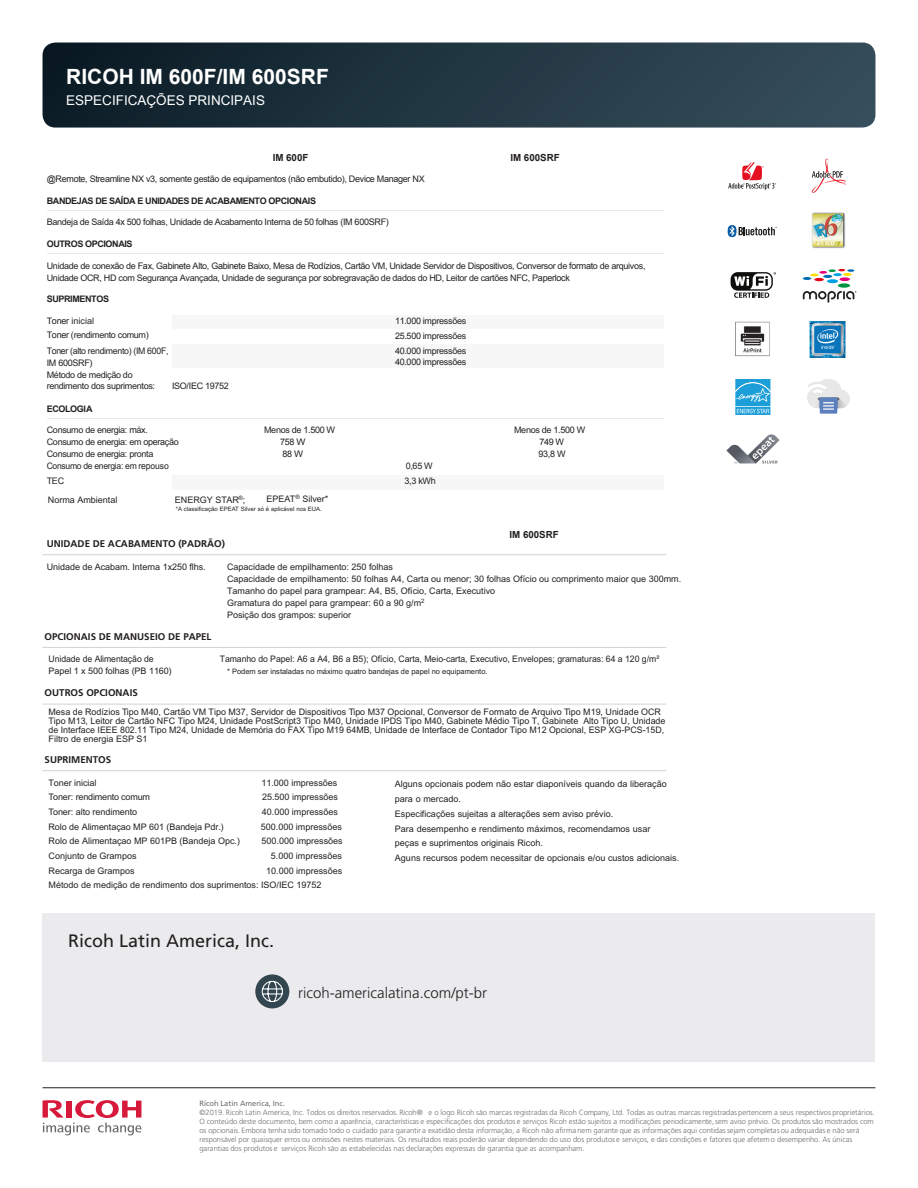
<style>
.page{position:relative;width:918px;height:1188px;background:#fff}
.page>*{position:absolute;margin:0;border:0;box-sizing:border-box;transform-origin:0 0}
.t1{font:700 21px "Arial";color:#fff}
.t2{font:18px "Frutiger LT Std";color:#231f20}
.t3{font:300 15px "Frutiger LT Std";color:#231f20}
.t4{font:13.5px "Arial";color:#fff}
.t5{font:700 9.75px "Frutiger LT Std";color:#231f20}
.t6{font:700 9.75px "Arial";color:#231f20}
.t7{font:9px/15px "Arial";color:#231f20}
.t8{font:9px/12px "Arial";letter-spacing:-.035em;color:#231f20}
.t9{font:9px "Arial";color:#231f20;scale:.96 1}
.t10{font:700 9px "Arial";letter-spacing:-.04em;color:#231f20}
.t11{font:9px "Arial";letter-spacing:-.035em;color:#231f20;scale:.95 1}
.t12{font:9px "Arial";letter-spacing:-.02em;color:#231f20}
.t13{font:300 7.5px/9px "Frutiger LT Std";letter-spacing:-.005em;color:#6d6e71}
.t14{font:7.5px "Arial";color:#231f20}
.t15{font:7.5px "Frutiger LT Std";color:#6d6e71}
.t16{font:6px "Arial";color:#231f20}
</style>
<div class="page">
<svg style="left:43px;top:43px;width:832px;height:85px;background:#223642"></svg>
<img style="left:726px;top:434px;width:54px;height:30px">
<svg style="left:728px;top:162px;width:48px;height:28px"></svg>
<svg style="left:735px;top:379px;width:36px;height:36px"></svg>
<div style="left:731px;top:272px;width:42px;height:19px;background:#0f100e;border-radius:7px"></div>
<svg style="left:734px;top:272px;width:42px;height:26px"></svg>
<svg style="left:812px;top:159px;width:34px;height:34px"></svg>
<svg style="left:807px;top:379px;width:43px;height:35px"></svg>
<svg style="left:803px;top:291px;width:53px;height:12px"></svg>
<div style="left:838px;top:283px;width:12px;height:5px;background:#009641;border-radius:50%"></div>
<svg style="left:827px;top:279px;width:11px;height:4px"></svg>
<svg style="left:803px;top:269px;width:51px;height:12px"></svg>
<svg style="left:728px;top:225px;width:49px;height:12px"></svg>
<img style="left:735px;top:321px;width:35px;height:36px">
<img style="left:812px;top:213px;width:34px;height:35px">
<img style="left:809px;top:322px;width:37px;height:36px">
<hr style="left:47px;top:210px;width:616px;height:1px;background:#e6e7e9">
<hr style="left:47px;top:253px;width:616px;height:1px;background:#e6e7e9">
<div style="left:172px;top:315px;width:491px;height:14px;background:#f7f7f8"></div>
<div style="left:172px;top:344px;width:491px;height:24px;background:#f7f7f8"></div>
<hr style="left:43px;top:554px;width:178px;height:1px;background:#d1d2d4">
<hr style="left:221px;top:554px;width:445px;height:1px;background:#d1d2d4">
<hr style="left:43px;top:647px;width:178px;height:1px;background:#d1d2d4">
<hr style="left:221px;top:647px;width:445px;height:1px;background:#d1d2d4">
<hr style="left:43px;top:704px;width:178px;height:1px;background:#d1d2d4">
<hr style="left:221px;top:704px;width:445px;height:1px;background:#d1d2d4">
<hr style="left:43px;top:770px;width:178px;height:1px;background:#d1d2d4">
<hr style="left:221px;top:770px;width:445px;height:1px;background:#d1d2d4">
<svg style="left:43px;top:1100px;width:99px;height:36px"></svg>
<hr style="left:43px;top:1087px;width:832px;height:1px;background:#231f20">
<div style="left:43px;top:913px;width:832px;height:149px;background:#ebebed"></div>
<div style="left:255px;top:974px;width:34px;height:34px;background:#33454f;border-radius:50%"></div>
<svg style="left:261px;top:980px;width:22px;height:22px"></svg>
<hr style="left:47px;top:418px;width:616px;height:1px;background:#e6e7e9">
<div style="left:172px;top:475px;width:491px;height:14px;background:#f7f7f8"></div>
<h1 class="t1" style="left:66px;top:65px;width:264px">RICOH IM 600F/IM 600SRF</h1>
<h3 class="t4" style="left:66px;top:92px;width:200px">ESPECIFICAÇÕES PRINCIPAIS</h3>
<p class="t6" style="left:273px;top:152px;width:37px">IM 600F</p>
<p class="t6" style="left:510px;top:152px;width:51px">IM 600SRF</p>
<p class="t8" style="left:47px;top:173px;width:379px">@Remote, Streamline NX v3, somente gestão de equipamentos (não embutido), Device Manager NX</p>
<p class="t10" style="left:47px;top:195px;width:271px">BANDEJAS DE SAÍDA E UNIDADES DE ACABAMENTO OPCIONAIS</p>
<p class="t8" style="left:47px;top:216px;width:344px">Bandeja de Saída 4x 500 folhas, Unidade de Acabamento Interna de 50 folhas (IM 600SRF)</p>
<p class="t10" style="left:47px;top:239px;width:87px">OUTROS OPCIONAIS</p>
<p class="t8" style="left:47px;top:260px;width:600px">Unidade de conexão de Fax, Gabinete Alto, Gabinete Baixo, Mesa de Rodízios, Cartão VM, Unidade Servidor de Dispositivos, Conversor de formato de arquivos,<br>Unidade OCR, HD com Segurança Avançada, Unidade de segurança por sobregravação de dados do HD, Leitor de cartões NFC, Paperlock</p>
<p class="t10" style="left:47px;top:294px;width:64px">SUPRIMENTOS</p>
<p class="t7" style="left:47px;top:313px;width:49px">Toner inicial</p>
<p class="t8" style="left:395px;top:315px;width:73px">11.000 impressões</p>
<p class="t8" style="left:47px;top:329px;width:104px">Toner (rendimento comum)</p>
<p class="t8" style="left:395px;top:330px;width:73px">25.500 impressões</p>
<p class="t8" style="left:47px;top:344px;width:123px">Toner (alto rendimento) (IM 600F,<br>IM 600SRF)</p>
<p class="t8" style="left:395px;top:344px;width:73px">40.000 impressões</p>
<p class="t8" style="left:47px;top:369px;width:87px">Método de medição do</p>
<p class="t8" style="left:395px;top:356px;width:73px">40.000 impressões</p>
<p class="t8" style="left:47px;top:380px;width:110px">rendimento dos suprimentos:</p>
<p class="t8" style="left:172px;top:380px;width:58px">ISO/IEC 19752</p>
<p class="t10" style="left:47px;top:404px;width:47px">ECOLOGIA</p>
<p class="t8" style="left:47px;top:424px;width:103px">Consumo de energia: máx.</p>
<p class="t8" style="left:264px;top:424px;width:73px">Menos de 1.500 W</p>
<p class="t8" style="left:514px;top:424px;width:73px">Menos de 1.500 W</p>
<p class="t8" style="left:47px;top:436px;width:134px">Consumo de energia: em operação</p>
<p class="t7" style="left:280px;top:435px;width:27px">758 W</p>
<p class="t7" style="left:539px;top:435px;width:26px">749 W</p>
<p class="t8" style="left:47px;top:448px;width:108px">Consumo de energia: pronta</p>
<p class="t7" style="left:283px;top:447px;width:22px">88 W</p>
<p class="t7" style="left:539px;top:447px;width:29px">93,8 W</p>
<p class="t11" style="left:47px;top:461px;width:130px">Consumo de energia: em repouso</p>
<p class="t7" style="left:406px;top:459px;width:29px">0,65 W</p>
<p class="t7" style="left:47px;top:473px;width:19px">TEC</p>
<p class="t7" style="left:405px;top:473px;width:33px">3,3 kWh</p>
<p class="t7" style="left:48px;top:492px;width:71px">Norma Ambiental</p>
<p class="t7" style="left:175px;top:492px;width:72px">ENERGY STAR<sup>®</sup>;</p>
<p class="t7" style="left:267px;top:492px;width:63px">EPEAT<sup>®</sup> Silver*</p>
<p class="t16" style="left:176px;top:506px;width:148px">*A classificação EPEAT Silver só é aplicável nos EUA.</p>
<p class="t6" style="left:510px;top:529px;width:51px">IM 600SRF</p>
<p class="t5" style="left:47px;top:538px;width:180px">UNIDADE DE ACABAMENTO (PADRÃO)</p>
<p class="t7" style="left:47px;top:559px;width:161px">Unidade de Acabam. Interna 1x250 flhs.</p>
<p class="t7" style="left:227px;top:561px;width:456px;line-height:12px">Capacidade de empilhamento: 250 folhas<br>Capacidade de empilhamento: 50 folhas A4, Carta ou menor; 30 folhas Ofício ou comprimento maior que 300mm.<br>Tamanho do papel para grampear: A4, B5, Ofício, Carta, Executivo<br>Gramatura do papel para grampear: 60 a 90 g/m<sup>2<br></sup>Posição dos grampos: superior</p>
<p class="t5" style="left:45px;top:631px;width:168px">OPCIONAIS DE MANUSEIO DE PAPEL</p>
<p class="t9" style="left:49px;top:654px;width:111px">Unidade de Alimentação de</p>
<p class="t9" style="left:220px;top:654px;width:459px">Tamanho do Papel: A6 a A4, B6 a B5); Ofício, Carta, Meio-carta, Executivo, Envelopes; gramaturas: 64 a 120 g/m²</p>
<p class="t14" style="left:227px;top:667px;width:262px">* Podem ser instaladas no máximo quatro bandejas de papel no equipamento.</p>
<p class="t5" style="left:45px;top:687px;width:95px">OUTROS OPCIONAIS</p>
<p class="t7" style="left:49px;top:708px;width:619px;line-height:9px">Mesa de Rodízios Tipo M40, Cartão VM Tipo M37, Servidor de Dispositivos Tipo M37 Opcional, Conversor de Formato de Arquivo Tipo M19, Unidade OCR<br>Tipo M13, Leitor de Cartão NFC Tipo M24, Unidade PostScript3 Tipo M40, Unidade IPDS Tipo M40, Gabinete Médio Tipo T, Gabinete Alto Tipo U, Unidade de Interface IEEE 802.11 Tipo M24, Unidade de Memória do FAX Tipo M19 64MB, Unidade de Interface de Contador Tipo M12 Opcional, ESP XG-PCS-15D,</p>
<p class="t5" style="left:45px;top:754px;width:68px">SUPRIMENTOS</p>
<p class="t7" style="left:49px;top:775px;width:50px">Toner inicial</p>
<p class="t7" style="left:261px;top:775px;width:78px">11.000 impressões</p>
<p class="t12" style="left:49px;top:792px;width:103px">Toner: rendimento comum</p>
<p class="t7" style="left:262px;top:790px;width:78px">25.500 impressões</p>
<p class="t7" style="left:49px;top:804px;width:90px">Toner: alto rendimento</p>
<p class="t7" style="left:262px;top:804px;width:78px">40.000 impressões</p>
<p class="t7" style="left:49px;top:819px;width:177px">Rolo de Alimentaçao MP 601 (Bandeja Pdr.)</p>
<p class="t7" style="left:261px;top:819px;width:83px">500.000 impressões</p>
<p class="t7" style="left:49px;top:834px;width:193px">Rolo de Alimentaçao MP 601PB (Bandeja Opc.)</p>
<p class="t7" style="left:262px;top:834px;width:83px">500.000 impressões</p>
<p class="t7" style="left:49px;top:849px;width:90px">Conjunto de Grampos</p>
<p class="t7" style="left:271px;top:849px;width:73px">5.000 impressões</p>
<p class="t7" style="left:49px;top:863px;width:88px">Recarga de Grampos</p>
<p class="t7" style="left:49px;top:664px;width:125px">Papel 1 x 500 folhas (PB 1160)</p>
<p class="t7" style="left:49px;top:732px;width:101px">Filtro de energia ESP S1</p>
<p class="t7" style="left:395px;top:777px;width:273px">Alguns opcionais podem não estar diaponíveis quando da liberação para o mercado.<br>Especificações sujeitas a alterações sem aviso prévio.<br>Para desempenho e rendimento máximos, recomendamos usar</p>
<p class="t7" style="left:395px;top:835px;width:286px">peças e suprimentos originais Ricoh.<br>Aguns recursos podem necessitar de opcionais e/ou custos adicionais.</p>
<p class="t7" style="left:49px;top:863px;width:295px;text-indent:218px">10.000 impressões<br>Método de medição de rendimento dos suprimentos: ISO/IEC 19752</p>
<h2 class="t2" style="left:68px;top:930px;width:208px">Ricoh Latin America, Inc.</h2>
<h3 class="t3" style="left:298px;top:984px;width:191px">ricoh-americalatina.com/pt-br</h3>
<p class="t15" style="left:200px;top:1099px;width:87px">Ricoh Latin America, Inc.</p>
<p class="t13" style="left:200px;top:1108px;width:677px">©2019. Ricoh Latin America, Inc. Todos os direitos reservados. Ricoh® e o logo Ricoh são marcas registradas da Ricoh Company, Ltd. Todas as outras marcas registradas pertencem a seus respectivos proprietários.<br>O conteúdo deste documento, bem como a aparência, características e especificações dos produtos e serviços Ricoh estão sujeitos a modificações periodicamente,sem aviso prévio. Os produtos são mostrados com os opcionais. Embora tenha sido tomado todo o cuidado para garantir a exatidão desta informação, a Ricoh não afirma nem garante que as informações aqui contidas sejam completas ou adequadas e não será responsável por quaisquer erros ou omissões nestes materiais. Os resultados reais poderão variar dependendo do uso dos produtos e serviços, e das condições e fatores que afetem o desempenho. As únicas garantias dos produtos e serviços Ricoh são as estabelecidas nas declarações expressas de garantia que as acompanham.</p>
</div>
